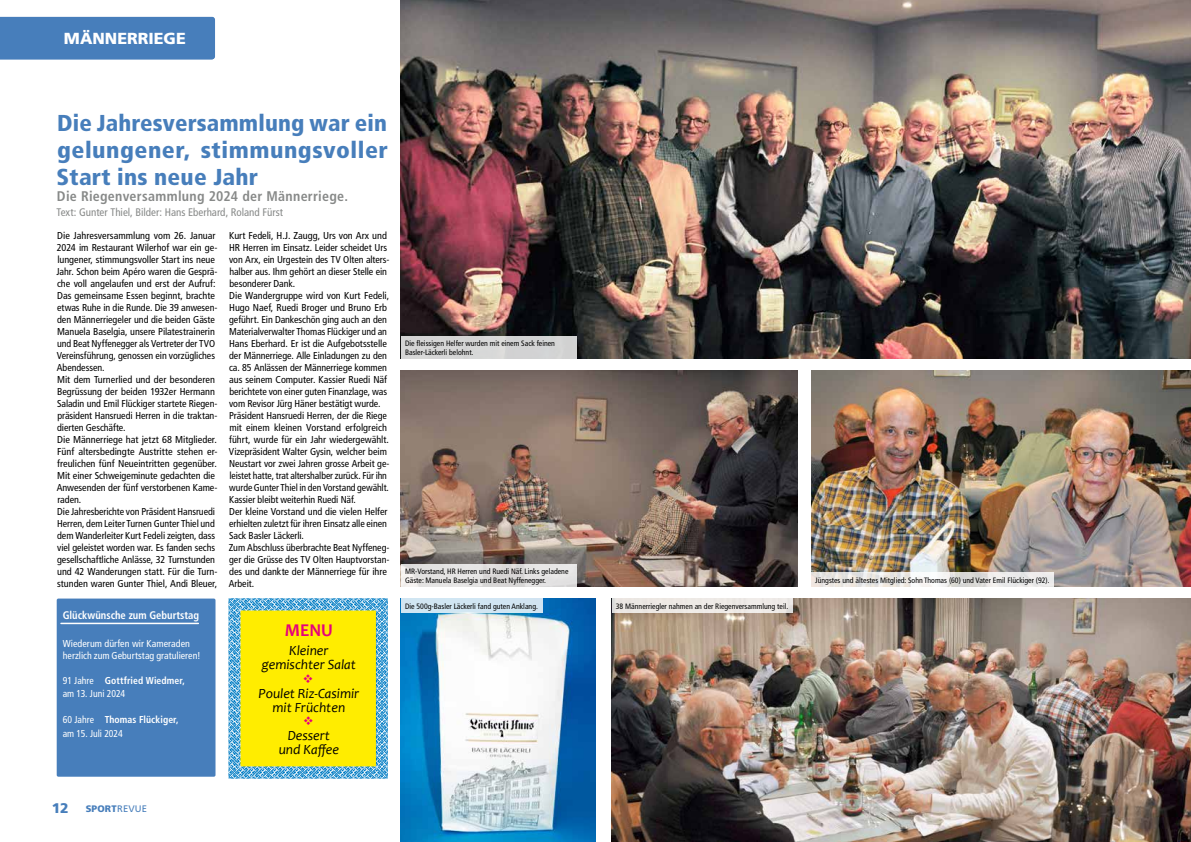
<style>
.page{position:relative;width:1191px;height:842px;background:#fff}
.page>*{position:absolute;margin:0;border:0;box-sizing:border-box;transform-origin:0 0}
.t1{font:900 condensed 23px/27px "Frutiger LT Std";letter-spacing:.02em;color:#477ebb;text-align:justify}
.t2{font:700 18.1px "Candara";color:#e6007c}
.t3{font:900 16px "Frutiger LT Std";color:#fff}
.t4{font:italic 14.1px/14.1px "Candara";color:#000;text-align:center}
.t5{font:700 condensed 14px "Frutiger LT Std";letter-spacing:.02em;color:#878988}
.t6{font:condensed 11px "Frutiger LT Std";color:#878988}
.t7{font:700 condensed 11px "Frutiger LT Std";color:#fff;scale:.96 1}
.t8{font:condensed 10px/12px "Frutiger LT Std";letter-spacing:-.005em;color:#000}
.t9{font:condensed 10px/12px "Frutiger LT Std";letter-spacing:.005em;color:#fff}
.t10{font:900 9.4px "Frutiger LT Std";letter-spacing:.01em;color:#477ebb}
.t11{font:condensed 7.8px/8.8px "Frutiger LT Std";color:#000}
.s1{font-weight:700}
.s2{font-size:14px}
.s3{font-weight:400}
</style>
<div class="page">
<div style="left:57px;top:598px;width:158px;height:179px;background:#477ebb;border-radius:2px"></div>
<hr style="left:61px;top:623px;width:137px;height:1px;background:#fff">
<img style="left:401px;top:598px;width:194px;height:244px">
<img style="left:401px;top:0;width:790px;height:358px">
<img style="left:401px;top:370px;width:396px;height:216px">
<img style="left:811px;top:370px;width:380px;height:216px">
<img style="left:611px;top:598px;width:580px;height:244px">
<div style="left:401px;top:336px;width:175px;height:23px;background:#d5d5d5"></div>
<svg style="left:401px;top:564px;width:175px;height:23px;fill:#e4e3e3"></svg>
<svg style="left:811px;top:573px;width:242px;height:14px;fill:#ebe8e6"></svg>
<div style="left:401px;top:598px;width:141px;height:15px;background:#d1e6f3"></div>
<div style="left:611px;top:598px;width:181px;height:15px;background:#ede9e5"></div>
<div style="left:0;top:17px;width:215px;height:42px;background:#477ebb"></div>
<svg style="left:229px;top:598px;width:158px;height:180px"></svg>
<h3 class="t3" style="left:64px;top:28px;width:123px">MÄNNERRIEGE</h3>
<h3 class="t3" style="left:127px;top:28px;width:60px">THEMA</h3>
<h1 class="t1" style="left:57px;top:109px;width:333px">Die Jahresversammlung war ein gelungener, stimmungsvoller Start ins neue Jahr</h1>
<h3 class="t5" style="left:57px;top:187px;width:292px">Die Riegenversammlung 2024 der Männerriege.</h3>
<p class="t6" style="left:56px;top:205px;width:228px">Text: Gunter Thiel, Bilder: Hans Eberhard, Roland Fürst</p>
<p class="t8" style="left:229px;top:229px;width:162px">Kurt Fedeli, H.J. Zaugg, Urs von Arx und HR Herren im Einsatz. Leider scheidet Urs von Arx, ein Urgestein des TV Olten alters&shy;halber aus. Ihm gehört an dieser Stelle ein besonderer Dank.<br>Die Wandergruppe wird von Kurt Fedeli, Hugo Naef, Ruedi Broger und Bruno Erb geführt. Ein Dankeschön ging auch an den Materialverwalter Thomas Flückiger und an Hans Eberhard. Er ist die Aufgebotsstelle der Männerriege. Alle Einladungen zu den ca. 85 Anlässen der Männerriege kommen aus seinem Computer. Kassier Ruedi Näf berichtete von einer guten Finanzlage, was vom Revisor Jürg Häner bestätigt wurde.<br>Präsident Hansruedi Herren, der die Riege mit einem kleinen Vorstand erfolgreich führt, wurde für ein Jahr wiedergewählt.<br>Vizepräsident Walter Gysin, welcher beim Neustart vor zwei Jahren grosse Arbeit ge&shy;leistet hatte, trat altershalber zurück. Für ihn wurde Gunter Thiel in den Vorstand gewählt.<br>Kassier bleibt weiterhin Ruedi Näf.<br>Der kleine Vorstand und die vielen Helfer erhielten zuletzt für ihren Einsatz alle einen Sack Basler Läckerli.<br>Zum Abschluss überbrachte Beat Nyffeneg&shy;ger die Grüsse des TV Olten Hauptvorstan&shy;des und dankte der Männerriege für ihre Arbeit.</p>
<h2 class="t2" style="left:285px;top:618px;width:50px">MENU</h2>
<h3 class="t4" style="left:262px;top:644px;width:96px">Kleiner gemischter Salat</h3>
<h3 class="t4" style="left:258px;top:686px;width:102px">Poulet Riz-Casimir mit Früchten</h3>
<h3 class="t4" style="left:279px;top:728px;width:62px">Dessert und Kaffee</h3>
<p class="t8" style="left:57px;top:229px;width:162px">Die Jahresversammlung vom 26. Januar 2024 im Restaurant Wilerhof war ein ge&shy;lungener, stimmungsvoller Start ins neue Jahr. Schon beim Apéro waren die Gesprä&shy;che voll angelaufen und erst der Aufruf:<br>Das gemeinsame Essen beginnt, brachte etwas Ruhe in die Runde. Die 39 anwesen&shy;den Männerriegeler und die beiden Gäste Manuela Baselgia, unsere Pilatestrainerin und Beat Nyffenegger als Vertreter der TVO Vereinsführung, genossen ein vorzügliches Abendessen.<br>Mit dem Turnerlied und der besonderen Begrüssung der beiden 1932er Hermann Saladin und Emil Flückiger startete Riegen&shy;präsident Hansruedi Herren in die traktan&shy;dierten Geschäfte.<br>Die Männerriege hat jetzt 68 Mitglieder.<br>Fünf altersbedingte Austritte stehen er&shy;freulichen fünf Neueintritten gegenüber.<br>Mit einer Schweigeminute gedachten die Anwesenden der fünf verstorbenen Kame&shy;raden.<br>Die Jahresberichte von Präsident Hansruedi Herren, dem Leiter Turnen Gunter Thiel und dem Wanderleiter Kurt Fedeli zeigten, dass viel geleistet worden war. Es fanden sechs gesellschaftliche Anlässe, 32 Turnstunden und 42 Wanderungen statt. Für die Turn&shy;stunden waren Gunter Thiel, Andi Bleuer,</p>
<p class="t7" style="left:63px;top:609px;width:144px">Glückwünsche zum Geburtstag</p>
<p class="t9" style="left:63px;top:638px;width:140px">Wiederum dürfen wir Kameraden herzlich zum Geburtstag gratulieren!</p>
<p class="t9" style="left:63px;top:674px;width:124px;line-height:13px">91 Jahre <span class="s1">Gottfried Wiedmer, </span>am 13. Juni 2024</p>
<p class="t9" style="left:63px;top:713px;width:118px;line-height:14px">60 Jahre <span class="s1">Thomas Flückiger, </span>am 15. Juli 2024</p>
<p class="t11" style="left:405px;top:339px;width:151px">Die fleissigen Helfer wurden mit einem Sack feinen<br>Basler-Läckerli belohnt.</p>
<p class="t11" style="left:405px;top:567px;width:165px">MR-Vorstand, HR Herren und Ruedi Näf. Links geladene<br>Gäste: Manuela Baselgia und Beat Nyffenegger.</p>
<p class="t11" style="left:815px;top:576px;width:236px">Jüngstes und ältestes Mitglied: Sohn Thomas (60) und Vater Emil Flückiger (92).</p>
<p class="t11" style="left:405px;top:602px;width:134px">Die 500g-Basler Läckerli fand guten Anklang.</p>
<p class="t11" style="left:616px;top:602px;width:174px">38 Männerriegler nahmen an der Riegenversammlung teil.</p>
<p class="t10" style="left:52px;top:803px;width:97px"><span class="s2">12</span> SPORT<span class="s3">REVUE</span></p>
</div>
